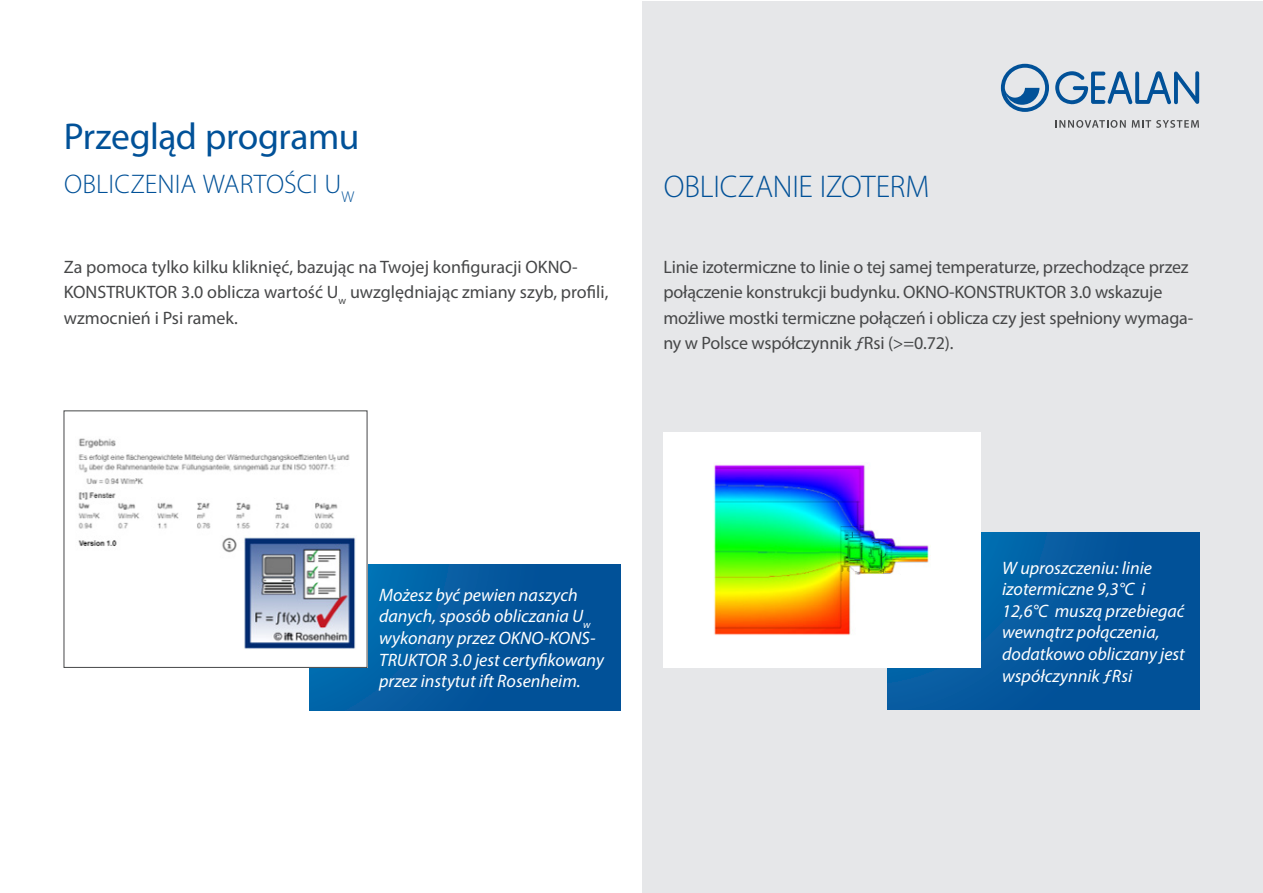
<style>
.page{position:relative;width:1263px;height:893px;background:#fff}
.page>*{position:absolute;margin:0;border:0;box-sizing:border-box;transform-origin:0 0}
.Fließtext{font:37.5px "Myriad Pro";letter-spacing:-.015em;color:#015198}
.Fließtext-2{font:300 31.5px "Myriad Pro";letter-spacing:-.005em;color:#015198}
.Fließtext-3{font:300 27px "Myriad Pro";letter-spacing:.005em;color:#015198}
.t1{font:18px/25.5px "Myriad Pro";letter-spacing:-.01em;color:#464748}
.t2{font:italic 18px/21.6px "Myriad Pro";color:#fff}
.s1{font-style:italic}
</style>
<div class="page">
<div style="left:642px;top:1px;width:620px;height:891px;background:#e6e7e9"></div>
<svg style="left:1001px;top:64px;width:48px;height:48px"></svg>
<svg style="left:1055px;top:71px;width:144px;height:33px"></svg>
<svg style="left:1055px;top:120px;width:71px;height:8px"></svg>
<svg style="left:1132px;top:120px;width:67px;height:8px"></svg>
<svg style="left:888px;top:533px;width:311px;height:176px;background:#03569d"></svg>
<div style="left:663px;top:432px;width:318px;height:236px;background:#fff"></div>
<img style="left:713px;top:464px;width:218px;height:171px">
<div style="left:309px;top:564px;width:312px;height:146px;background:linear-gradient(to right,#046bad,#024c94)"></div>
<div style="left:64px;top:411px;width:303px;height:256px;background:#fff"></div>
<img style="left:78px;top:438px;width:278px;height:211px">
<p class="Fließtext" style="left:64px;top:114px;width:297px">Przegląd programu</p>
<p class="Fließtext-3" style="left:64px;top:168px;width:292px">OBLICZENIA WARTOŚCI U<sub>W</sub></p>
<p class="t1" style="left:64px;top:254px;width:546px">Za pomoca tylko kilku kliknięć, bazując na Twojej konfiguracji OKNO-<br>KONSTRUKTOR 3.0 oblicza wartość U<sub>w</sub> uwzględniając zmiany szyb, profili, wzmocnień i Psi ramek.</p>
<p class="Fließtext-2" style="left:664px;top:167px;width:267px">OBLICZANIE IZOTERM</p>
<p class="t1" style="left:663px;top:254px;width:530px">Linie izotermiczne to linie o tej samej temperaturze, przechodzące przez połączenie konstrukcji budynku. OKNO-KONSTRUKTOR 3.0 wskazuje możliwe mostki termiczne połączeń i oblicza czy jest spełniony wymaga&shy;ny w Polsce współczynnik <span class="s1">ƒ</span>Rsi (&gt;=0.72).</p>
<p class="t2" style="left:379px;top:584px;width:226px">Możesz być pewien naszych danych, sposób obliczania U<sub>w </sub>wykonany przez OKNO-KONS-<br>TRUKTOR 3.0 jest certyfikowany przez instytut ift Rosenheim.</p>
<p class="t2" style="left:1002px;top:556px;width:184px">W uproszczeniu: linie izotermiczne 9,3°C i<br>12,6°C muszą przebiegać wewnątrz połączenia, dodatkowo obliczany jest współczynnik ƒRsi</p>
</div>
